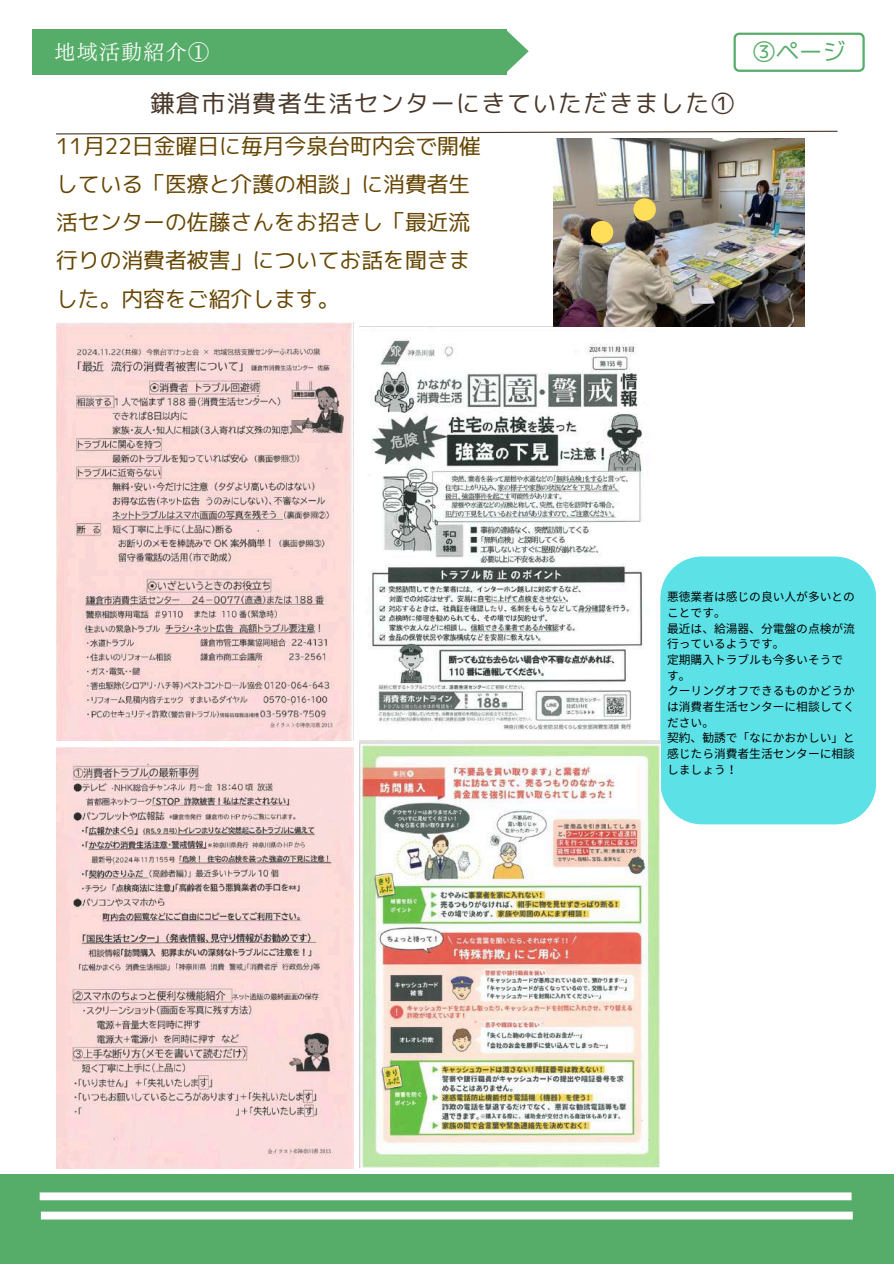
<style>
.page{position:relative;width:894px;height:1264px;background:#fff}
.page>*{position:absolute;margin:0;border:0;box-sizing:border-box;transform-origin:0 0}
.t1{font:24px "mplus 1 p regular";letter-spacing:.06em;color:#493627}
.t2{font:23.25px "mplus 1 p regular";color:#55ad69}
.t3{font:21.75px/38.1px "mplus 1 p regular";color:#664500}
.t4{font:21px "Canva Tsuku Min Pr 6 N R";letter-spacing:.06em;color:#fff}
.t5{font:11.7px/15.6px "Noto Sans JP";color:#000}
</style>
<div class="page">
<svg style="left:733px;top:33px;width:131px;height:39px"></svg>
<div style="left:32px;top:30px;width:474px;height:45px;background:#55ad69"></div>
<svg style="left:506px;top:30px;width:22px;height:43px"></svg>
<svg style="left:56px;top:130px;width:782px;height:5px"></svg>
<div style="left:0;top:1174px;width:893px;height:89px;background:#55ad69"></div>
<div style="left:40px;top:1192px;width:811px;height:8px;background:#fff"></div>
<div style="left:41px;top:1211px;width:811px;height:8px;background:#fff"></div>
<img style="left:56px;top:322px;width:296px;height:418px">
<img style="left:360px;top:326px;width:295px;height:415px">
<img style="left:56px;top:747px;width:297px;height:421px">
<div style="left:660px;top:556px;width:216px;height:268px;background:#5ce1e6"></div>
<img style="left:360px;top:741px;width:300px;height:426px">
<img style="left:553px;top:138px;width:251px;height:188px">
<div style="left:590px;top:221px;width:23px;height:22px;background:#ffde59;border-radius:50%"></div>
<div style="left:633px;top:198px;width:22px;height:23px;background:#ffde59;border-radius:50%"></div>
<h3 class="t4" style="left:55px;top:41px;width:156px">地域活動紹介①</h3>
<h1 class="t1" style="left:150px;top:86px;width:586px">鎌倉市消費者生活センターにきていただきました①</h1>
<h3 class="t3" style="left:56px;top:127px;width:426px">11月22日金曜日に毎月今泉台町内会で開催している「医療と介護の相談」に消費者生活センターの佐藤さんをお招きし「最近流行りの消費者被害」についてお話を聞きました。内容をご紹介します。</h3>
<h2 class="t2" style="left:752px;top:35px;width:94px">③ページ</h2>
<p class="t5" style="left:667px;top:588px;width:189px">悪徳業者は感じの良い人が多いとのことです。<br>最近は、給湯器、分電盤の点検が流行っているようです。<br>定期購入トラブルも今多いそうです。<br>クーリングオフできるものかどうかは消費者生活センターに相談してください。<br>契約、勧誘で「なにかおかしい」と感じたら消費者生活センターに相談しましょう！</p>
</div>
